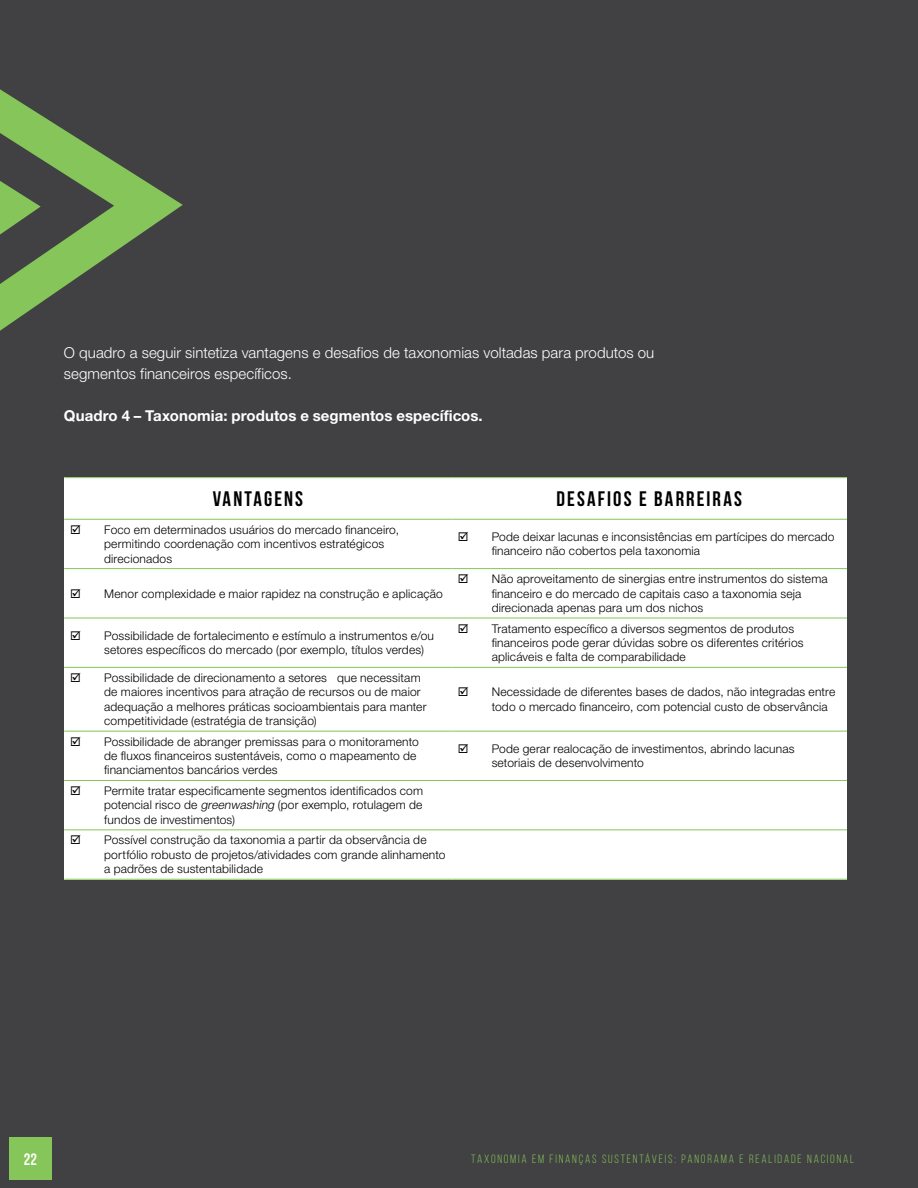
<style>
.page{position:relative;width:918px;height:1188px;background:#414042}
.page>*{position:absolute;margin:0;border:0;box-sizing:border-box;transform-origin:0 0}
.t1{font:700 21px "Bebas Neue";letter-spacing:.1em;color:#000}
.t2{font:700 16.5px "Bebas Neue";color:#fff}
.t3{font:300 15px/21px "Helvetica Neue LT Pro";letter-spacing:.005em;color:#fff}
.t4{font:700 15px "Helvetica Neue LT Pro";letter-spacing:.005em;color:#fff}
.t5{font:300 12px/14.4px "Helvetica Neue LT Pro";letter-spacing:.015em;color:#000}
.t6{font:12px "Bebas Neue";letter-spacing:.15em;color:#85c559}
.s1{font-style:italic}
</style>
<div class="page">
<div style="left:9px;top:1137px;width:43px;height:43px;background:#85c559"></div>
<div style="left:64px;top:477px;width:783px;height:403px;background:#fff"></div>
<hr style="left:64px;top:477px;width:388px;height:1px;background:#85c559">
<hr style="left:452px;top:477px;width:395px;height:1px;background:#85c559">
<hr style="left:64px;top:519px;width:388px;height:1px;background:#85c559">
<hr style="left:452px;top:519px;width:395px;height:1px;background:#85c559">
<hr style="left:64px;top:568px;width:388px;height:1px;background:#85c559">
<hr style="left:452px;top:568px;width:395px;height:1px;background:#85c559">
<hr style="left:64px;top:618px;width:388px;height:1px;background:#85c559">
<hr style="left:452px;top:618px;width:395px;height:1px;background:#85c559">
<hr style="left:64px;top:667px;width:388px;height:1px;background:#85c559">
<hr style="left:452px;top:667px;width:395px;height:1px;background:#85c559">
<hr style="left:64px;top:731px;width:388px;height:1px;background:#85c559">
<hr style="left:452px;top:731px;width:395px;height:1px;background:#85c559">
<hr style="left:64px;top:780px;width:388px;height:1px;background:#85c559">
<hr style="left:452px;top:780px;width:395px;height:1px;background:#85c559">
<hr style="left:64px;top:829px;width:388px;height:1px;background:#85c559">
<hr style="left:452px;top:829px;width:395px;height:1px;background:#85c559">
<hr style="left:64px;top:879px;width:388px;height:1px;background:#85c559">
<hr style="left:452px;top:879px;width:395px;height:1px;background:#85c559">
<svg style="left:0;top:89px;width:183px;height:242px"></svg>
<p class="t3" style="left:64px;top:342px;width:592px">O quadro a seguir sintetiza vantagens e desafios de taxonomias voltadas para produtos ou segmentos financeiros específicos.</p>
<p class="t4" style="left:64px;top:406px;width:420px">Quadro 4 – Taxonomia: produtos e segmentos específicos.</p>
<h1 class="t1" style="left:213px;top:488px;width:92px">VANTAGENS</h1>
<h1 class="t1" style="left:557px;top:488px;width:187px">DESAFIOS E BARREIRAS</h1>
<p class="t5" style="left:104px;top:522px;width:296px">Foco em determinados usuários do mercado financeiro, permitindo coordenação com incentivos estratégicos direcionados</p>
<p class="t5" style="left:492px;top:529px;width:344px">Pode deixar lacunas e inconsistências em partícipes do mercado financeiro não cobertos pela taxonomia</p>
<p class="t5" style="left:104px;top:586px;width:340px">Menor complexidade e maior rapidez na construção e aplicação</p>
<p class="t5" style="left:492px;top:571px;width:338px">Não aproveitamento de sinergias entre instrumentos do sistema financeiro e do mercado de capitais caso a taxonomia seja direcionada apenas para um dos nichos</p>
<p class="t5" style="left:104px;top:628px;width:331px">Possibilidade de fortalecimento e estímulo a instrumentos e/ou setores específicos do mercado (por exemplo, títulos verdes)</p>
<p class="t5" style="left:492px;top:621px;width:313px">Tratamento específico a diversos segmentos de produtos financeiros pode gerar dúvidas sobre os diferentes critérios aplicáveis e falta de comparabilidade</p>
<p class="t5" style="left:104px;top:670px;width:324px">Possibilidade de direcionamento a setores que necessitam de maiores incentivos para atração de recursos ou de maior adequação a melhores práticas socioambientais para manter competitividade (estratégia de transição)</p>
<p class="t5" style="left:492px;top:685px;width:345px">Necessidade de diferentes bases de dados, não integradas entre todo o mercado financeiro, com potencial custo de observância</p>
<p class="t5" style="left:104px;top:734px;width:316px">Possibilidade de abranger premissas para o monitoramento de fluxos financeiros sustentáveis, como o mapeamento de financiamentos bancários verdes</p>
<p class="t5" style="left:492px;top:741px;width:304px">Pode gerar realocação de investimentos, abrindo lacunas setoriais de desenvolvimento</p>
<p class="t5" style="left:104px;top:783px;width:320px;text-align:justify">Permite tratar especificamente segmentos identificados com potencial risco de <span class="s1">greenwashing</span> (por exemplo, rotulagem de fundos de investimentos)</p>
<p class="t5" style="left:104px;top:833px;width:343px">Possível construção da taxonomia a partir da observância de portfólio robusto de projetos/atividades com grande alinhamento a padrões de sustentabilidade</p>
<h2 class="t2" style="left:24px;top:1150px;width:15px">22</h2>
<p class="t6" style="left:471px;top:1152px;width:384px">TAXONOMIA EM FINANÇAS SUSTENTÁVEIS: PANORAMA E REALIDADE NACIONAL</p>
</div>
